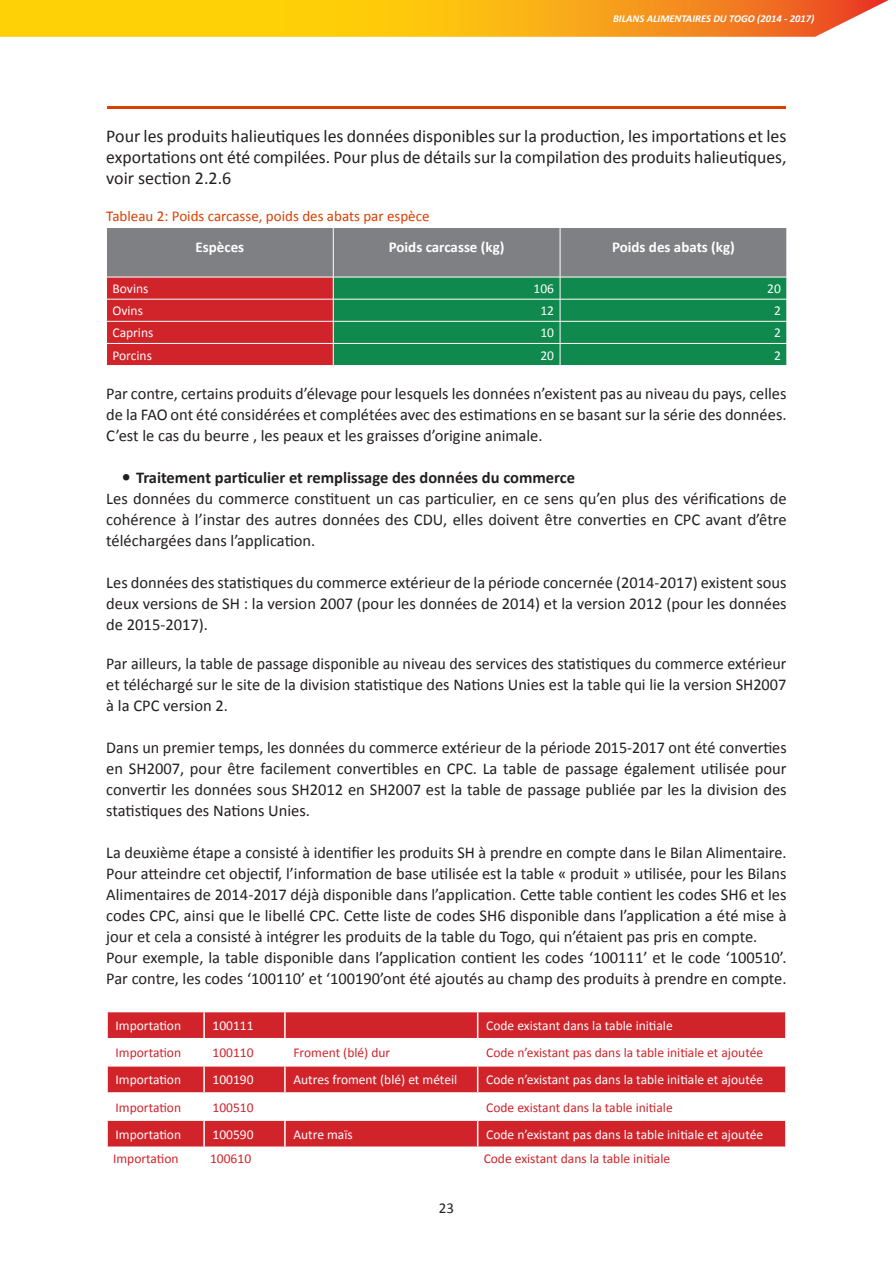
<style>
.page{position:relative;width:893px;height:1263px;background:#fff}
.page>*{position:absolute;margin:0;border:0;box-sizing:border-box;transform-origin:0 0}
.t1{font:18px/21px "Calibri";color:#231f20;text-align:justify}
.t2{font:16.5px/21px "Calibri";color:#231f20;text-align:justify}
.t3{font:15px "Calibri";color:#d94000}
.t4{font:700 15px "Calibri";color:#fff}
.t5{font:15px "Calibri";color:#231f20}
.t6{font:13.5px "Calibri";color:#fff}
.t7{font:13.5px "Calibri";color:#d1232a}
.t8{font:italic 700 10.5px "Calibri";color:#fff}
.s1{font-weight:700;font-size:18px}
.s2{font-weight:700}
</style>
<div class="page">
<svg style="left:0;top:0;width:889px;height:37px;background:#fab31c"></svg>
<hr style="left:107px;top:106px;width:679px;height:3px;background:#d94000">
<svg style="left:106px;top:227px;width:681px;height:138px;background:#677660"></svg>
<svg style="left:108px;top:1012px;width:677px;height:134px;fill:#d1232a"></svg>
<hr style="left:203px;top:1012px;width:2px;height:26px;background:#fff">
<hr style="left:284px;top:1012px;width:2px;height:26px;background:#fff">
<hr style="left:106px;top:1038px;width:98px;height:1px;background:#fff">
<hr style="left:204px;top:1038px;width:81px;height:1px;background:#fff">
<hr style="left:203px;top:1039px;width:2px;height:26px;background:#fff">
<hr style="left:285px;top:1038px;width:193px;height:1px;background:#fff">
<hr style="left:284px;top:1039px;width:2px;height:26px;background:#fff">
<hr style="left:478px;top:1038px;width:309px;height:1px;background:#fff">
<hr style="left:106px;top:1065px;width:98px;height:1px;background:#fff">
<hr style="left:204px;top:1065px;width:81px;height:1px;background:#fff">
<hr style="left:203px;top:1066px;width:2px;height:26px;background:#fff">
<hr style="left:285px;top:1065px;width:193px;height:1px;background:#fff">
<hr style="left:284px;top:1066px;width:2px;height:26px;background:#fff">
<hr style="left:478px;top:1065px;width:309px;height:1px;background:#fff">
<hr style="left:106px;top:1092px;width:98px;height:2px;background:#fff">
<hr style="left:204px;top:1092px;width:81px;height:2px;background:#fff">
<hr style="left:203px;top:1094px;width:2px;height:25px;background:#fff">
<hr style="left:285px;top:1092px;width:193px;height:2px;background:#fff">
<hr style="left:284px;top:1094px;width:2px;height:25px;background:#fff">
<hr style="left:478px;top:1092px;width:309px;height:2px;background:#fff">
<hr style="left:106px;top:1119px;width:98px;height:2px;background:#fff">
<hr style="left:204px;top:1119px;width:81px;height:2px;background:#fff">
<hr style="left:203px;top:1121px;width:2px;height:25px;background:#fff">
<hr style="left:285px;top:1119px;width:193px;height:2px;background:#fff">
<hr style="left:284px;top:1121px;width:2px;height:25px;background:#fff">
<hr style="left:478px;top:1119px;width:309px;height:2px;background:#fff">
<svg style="left:477px;top:1012px;width:1px;height:134px"></svg>
<p class="t8" style="left:613px;top:12px;width:203px">BILANS ALIMENTAIRES DU TOGO (2014 - 2017)</p>
<p class="t1" style="left:106px;top:124px;width:682px">Pour les produits halieutiques les données disponibles sur la production, les importations et les exportations ont été compilées. Pour plus de détails sur la compilation des produits halieutiques, voir section 2.2.6</p>
<p class="t3" style="left:106px;top:207px;width:325px">Tableau 2: Poids carcasse, poids des abats par espèce</p>
<p class="t4" style="left:196px;top:238px;width:50px">Espèces</p>
<p class="t4" style="left:389px;top:238px;width:117px">Poids carcasse (kg)</p>
<p class="t4" style="left:612px;top:238px;width:124px">Poids des abats (kg)</p>
<p class="t6" style="left:112px;top:280px;width:37px">Bovins</p>
<p class="t6" style="left:534px;top:280px;width:22px">106</p>
<p class="t6" style="left:767px;top:280px;width:15px">20</p>
<p class="t6" style="left:112px;top:302px;width:32px">Ovins</p>
<p class="t6" style="left:540px;top:302px;width:15px">12</p>
<p class="t6" style="left:774px;top:302px;width:8px">2</p>
<p class="t6" style="left:112px;top:325px;width:42px">Caprins</p>
<p class="t6" style="left:540px;top:325px;width:15px">10</p>
<p class="t6" style="left:774px;top:325px;width:8px">2</p>
<p class="t6" style="left:112px;top:347px;width:41px">Porcins</p>
<p class="t6" style="left:540px;top:347px;width:15px">20</p>
<p class="t6" style="left:774px;top:347px;width:8px">2</p>
<p class="t2" style="left:106px;top:382px;width:682px">Par contre, certains produits d’élevage pour lesquels les données n’existent pas au niveau du pays, celles de la FAO ont été considérées et complétées avec des estimations en se basant sur la série des données.<br>C’est le cas du beurre , les peaux et les graisses d’origine animale.</p>
<p class="t2" style="left:106px;top:466px;width:682px;text-align:left;text-indent:16px"><span class="s1">•</span> <span class="s2">Traitement particulier et remplissage des données du commerce<br></span>Les données du commerce constituent un cas particulier, en ce sens qu’en plus des vérifications de cohérence à l’instar des autres données des CDU, elles doivent être converties en CPC avant d’être téléchargées dans l’application.</p>
<p class="t2" style="left:106px;top:571px;width:682px">Les données des statistiques du commerce extérieur de la période concernée (2014-2017) existent sous deux versions de SH : la version 2007 (pour les données de 2014) et la version 2012 (pour les données de 2015-2017).</p>
<p class="t2" style="left:106px;top:652px;width:682px">Par ailleurs, la table de passage disponible au niveau des services des statistiques du commerce extérieur et téléchargé sur le site de la division statistique des Nations Unies est la table qui lie la version SH2007 à la CPC version 2.</p>
<p class="t2" style="left:106px;top:736px;width:682px">Dans un premier temps, les données du commerce extérieur de la période 2015-2017 ont été converties en SH2007, pour être facilement convertibles en CPC. La table de passage également utilisée pour convertir les données sous SH2012 en SH2007 est la table de passage publiée par les la division des statistiques des Nations Unies.</p>
<p class="t2" style="left:106px;top:841px;width:682px;text-align:left">La deuxième étape a consisté à identifier les produits SH à prendre en compte dans le Bilan Alimentaire.<br>Pour atteindre cet objectif, l’information de base utilisée est la table « produit » utilisée, pour les Bilans Alimentaires de 2014-2017 déjà disponible dans l’application. Cette table contient les codes SH6 et les codes CPC, ainsi que le libellé CPC. Cette liste de codes SH6 disponible dans l’application a été mise à jour et cela a consisté à intégrer les produits de la table du Togo, qui n’étaient pas pris en compte.<br>Pour exemple, la table disponible dans l’application contient les codes ‘100111’ et le code ‘100510’.<br>Par contre, les codes ‘100110’ et ‘100190’ont été ajoutés au champ des produits à prendre en compte.</p>
<p class="t6" style="left:116px;top:1017px;width:67px">Importation</p>
<p class="t6" style="left:213px;top:1017px;width:43px">100111</p>
<p class="t6" style="left:486px;top:1017px;width:188px">Code existant dans la table initiale</p>
<p class="t7" style="left:116px;top:1044px;width:67px">Importation</p>
<p class="t7" style="left:213px;top:1044px;width:43px">100110</p>
<p class="t7" style="left:293px;top:1044px;width:98px">Froment (blé) dur</p>
<p class="t7" style="left:486px;top:1044px;width:279px">Code n’existant pas dans la table initiale et ajoutée</p>
<p class="t6" style="left:116px;top:1072px;width:67px">Importation</p>
<p class="t6" style="left:213px;top:1072px;width:43px">100190</p>
<p class="t6" style="left:293px;top:1072px;width:165px">Autres froment (blé) et méteil</p>
<p class="t6" style="left:486px;top:1072px;width:279px">Code n’existant pas dans la table initiale et ajoutée</p>
<p class="t7" style="left:116px;top:1099px;width:67px">Importation</p>
<p class="t7" style="left:213px;top:1099px;width:43px">100510</p>
<p class="t7" style="left:486px;top:1099px;width:188px">Code existant dans la table initiale</p>
<p class="t6" style="left:116px;top:1126px;width:67px">Importation</p>
<p class="t6" style="left:213px;top:1126px;width:43px">100590</p>
<p class="t6" style="left:293px;top:1126px;width:61px">Autre maïs</p>
<p class="t6" style="left:486px;top:1126px;width:279px">Code n’existant pas dans la table initiale et ajoutée</p>
<p class="t7" style="left:113px;top:1150px;width:67px">Importation</p>
<p class="t7" style="left:210px;top:1150px;width:43px">100610</p>
<p class="t7" style="left:484px;top:1150px;width:188px">Code existant dans la table initiale</p>
<p class="t5" style="left:439px;top:1199px;width:17px">23</p>
</div>
